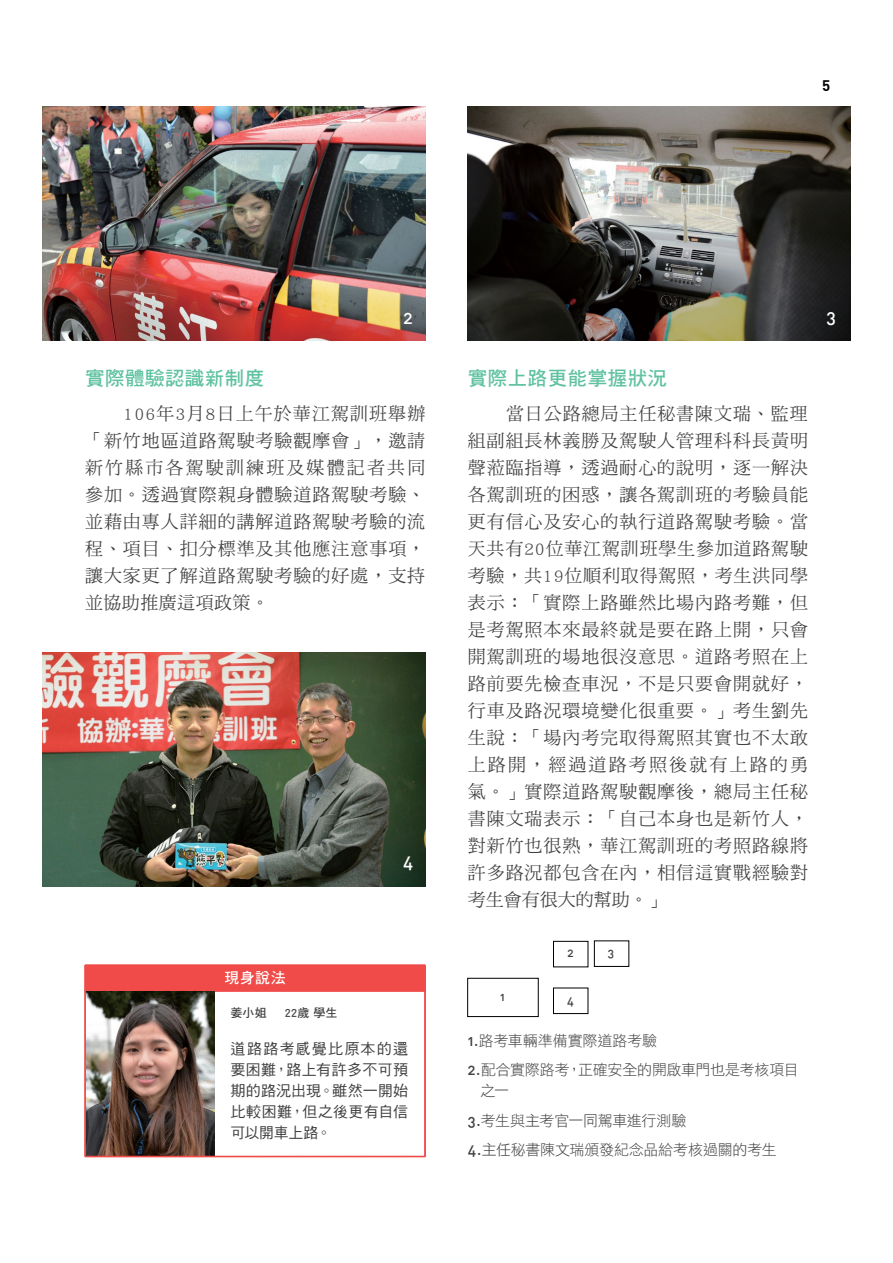
<style>
.page{position:relative;width:893px;height:1263px;background:#fff}
.page>*{position:absolute;margin:0;border:0;box-sizing:border-box;transform-origin:0 0}
.t1{font:19.5px "DF Hei Std W7";letter-spacing:.025em;color:#5fc2a1}
.t2{font:18px/27px "DF Ming Std W5";letter-spacing:.055em;color:#404042;text-align:justify}
.t3{font:18px "DIN Medium Alternate";color:#fff}
.t4{font:15px/29.5px "DF Hei Std W3";letter-spacing:-.02em;color:#404042}
.t5{font:15px/21px "DF Hei Std W5";letter-spacing:.02em;color:#404042;text-align:justify}
.t6{font:15px "DF Hei Std W7";color:#fff}
.t7{font:15px "DIN Bold";color:#000}
.t8{font:12px "DF Hei Std W7";letter-spacing:.005em;color:#404042}
.t9{font:12px "DIN Medium Alternate";color:#404042}
.s1{font-family:"DIN Medium Alternate"}
</style>
<div class="page">
<img style="left:43px;top:106px;width:382px;height:234px">
<img style="left:468px;top:106px;width:382px;height:234px">
<img style="left:43px;top:652px;width:382px;height:234px">
<div style="left:467px;top:978px;width:71px;height:39px;border:1px solid #000"></div>
<div style="left:553px;top:941px;width:35px;height:26px;border:1px solid #000"></div>
<div style="left:553px;top:988px;width:35px;height:26px;border:1px solid #000"></div>
<svg style="left:85px;top:965px;width:341px;height:192px"></svg>
<p class="t7" style="left:822px;top:76px;width:10px">5</p>
<p class="t3" style="left:403px;top:306px;width:11px">2</p>
<p class="t1" style="left:85px;top:367px;width:181px">實際體驗認識新制度</p>
<p class="t2" style="left:85px;top:400px;width:342px;text-indent:38px">106年3月8日上午於華江駕訓班舉辦「新竹地區道路駕駛考驗觀摩會」，邀請新竹縣市各駕駛訓練班及媒體記者共同參加。透過實際親身體驗道路駕駛考驗、並藉由專人詳細的講解道路駕駛考驗的流程、項目、扣分標準及其他應注意事項，讓大家更了解道路駕駛考驗的好處，支持並協助推廣這項政策。</p>
<p class="t6" style="left:225px;top:969px;width:63px">現身說法</p>
<p class="t3" style="left:403px;top:850px;width:12px">4</p>
<p class="t8" style="left:230px;top:1006px;width:38px">姜小姐</p>
<p class="t8" style="left:284px;top:1006px;width:55px">22歲 學生</p>
<p class="t5" style="left:230px;top:1038px;width:179px">道路路考感覺比原本的還要困難，路上有許多不可預期的路況出現。雖然一開始比較困難，但之後更有自信可以開車上路。</p>
<p class="t1" style="left:468px;top:367px;width:201px">實際上路更能掌握狀況</p>
<p class="t2" style="left:468px;top:400px;width:342px;text-indent:38px">當日公路總局主任秘書陳文瑞、監理組副組長林義勝及駕駛人管理科科長黃明聲蒞臨指導，透過耐心的說明，逐一解決各駕訓班的困惑，讓各駕訓班的考驗員能更有信心及安心的執行道路駕駛考驗。當天共有20位華江駕訓班學生參加道路駕駛考驗，共19位順利取得駕照，考生洪同學表示：「實際上路雖然比場內路考難，但是考駕照本來最終就是要在路上開，只會開駕訓班的場地很沒意思。道路考照在上路前要先檢查車況，不是只要會開就好，行車及路況環境變化很重要。」考生劉先生說：「場內考完取得駕照其實也不太敢上路開，經過道路考照後就有上路的勇氣。」實際道路駕駛觀摩後，總局主任秘書陳文瑞表示：「自己本身也是新竹人，對新竹也很熟，華江駕訓班的考照路線將許多路況都包含在內，相信這實戰經驗對考生會有很大的幫助。」</p>
<p class="t9" style="left:567px;top:945px;width:8px">2</p>
<p class="t9" style="left:608px;top:945px;width:8px">3</p>
<p class="t9" style="left:567px;top:993px;width:8px">4</p>
<p class="t4" style="left:468px;top:1025px;width:332px"><span class="s1">1.</span>路考車輛準備實際道路考驗<br><span class="s1">2.</span>配合實際路考，正確安全的開啟車門也是考核項目</p>
<p class="t4" style="left:468px;top:1076px;width:311px;text-indent:13px">之一<br><span class="s1">3.</span>考生與主考官一同駕車進行測驗<br><span class="s1">4.</span>主任秘書陳文瑞頒發紀念品給考核過關的考生</p>
<p class="t9" style="left:500px;top:989px;width:6px">1</p>
<p class="t3" style="left:826px;top:305px;width:11px">3</p>
</div>
